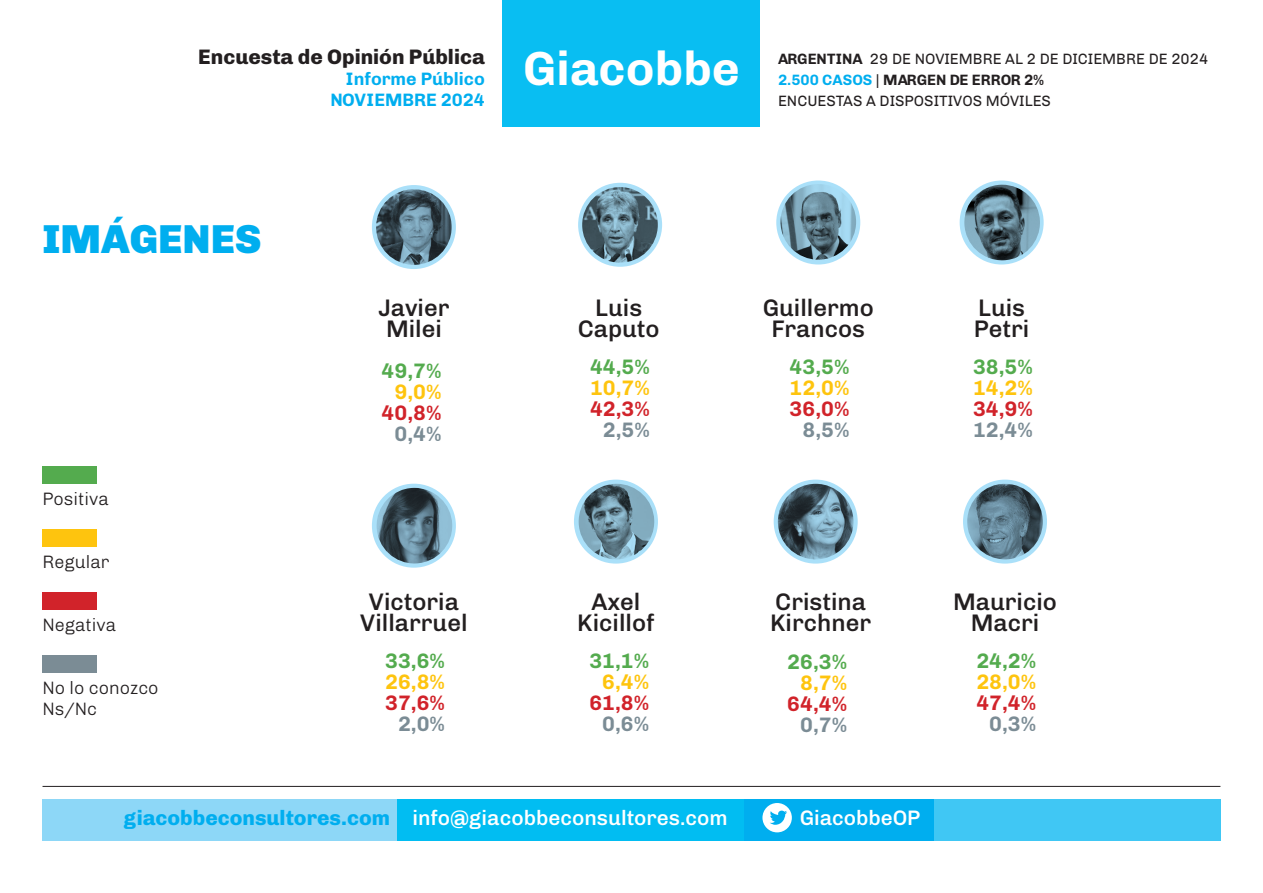
<style>
.page{position:relative;width:1263px;height:893px;background:#fff}
.page>*{position:absolute;margin:0;border:0;box-sizing:border-box;transform-origin:0 0}
.t1{font:700 48px "Chivo";color:#fff}
.t2{font:900 40.5px "Chivo";color:#00aeef}
.t3{font:500 24px "Chivo";color:#231f20}
.t4{font:500 21px "Chivo";color:#fff}
.t5{font:700 21px "Chivo";color:#54ab4e}
.t6{font:700 21px "Chivo";color:#d1232a}
.t7{font:700 21px "Chivo";color:#fec40e}
.t8{font:700 21px "Chivo";color:#7b8c95}
.t9{font:800 21px "Chivo";color:#231f20}
.t10{font:300 18px "Chivo";color:#231f20}
.t11{font:700 18px/21px "Chivo";color:#00aeef;text-align:right}
.t12{font:15px/21px "Chivo";color:#231f20}
.s1{font-weight:700}
.s2{font-weight:700;color:#00aeef}
.s3{font-weight:800;color:#00aeef}
</style>
<div class="page">
<div style="left:43px;top:799px;width:1177px;height:42px;background:#00aeef"></div>
<div style="left:43px;top:799px;width:358px;height:42px;background:#8dd7f7"></div>
<div style="left:934px;top:799px;width:286px;height:42px;background:#40c7f4"></div>
<div style="left:398px;top:799px;width:346px;height:42px;background:#01bdf2"></div>
<div style="left:762px;top:803px;width:30px;height:29px;background:#fff;border-radius:50%"></div>
<svg style="left:770px;top:811px;width:17px;height:14px"></svg>
<div style="left:503px;top:0;width:257px;height:127px;background:#09bef2"></div>
<hr style="left:43px;top:786px;width:1177px;height:1px;background:#231f20">
<div style="left:43px;top:467px;width:54px;height:17px;background:#54ab4e"></div>
<div style="left:43px;top:530px;width:54px;height:17px;background:#fec40e"></div>
<div style="left:43px;top:593px;width:54px;height:17px;background:#d1232a"></div>
<div style="left:43px;top:656px;width:54px;height:17px;background:#7b8c95"></div>
<div style="left:372px;top:185px;width:84px;height:84px;background:#aae0f9;border-radius:50%"></div>
<img style="left:376px;top:189px;width:76px;height:76px;border-radius:38px">
<svg style="left:774px;top:480px;width:84px;height:84px"></svg>
<img style="left:778px;top:484px;width:75px;height:75px;border-radius:38px">
<div style="left:574px;top:480px;width:84px;height:84px;background:#aae0f9;border-radius:50%"></div>
<img style="left:578px;top:484px;width:77px;height:76px">
<div style="left:963px;top:480px;width:84px;height:84px;background:#aae0f9;border-radius:50%"></div>
<img style="left:967px;top:484px;width:76px;height:76px">
<div style="left:776px;top:180px;width:84px;height:84px;background:#aae0f9;border-radius:50%"></div>
<img style="left:780px;top:184px;width:76px;height:76px;border-radius:38px">
<div style="left:578px;top:183px;width:84px;height:84px;background:#aae0f9;border-radius:50%"></div>
<img style="left:582px;top:187px;width:76px;height:76px;border-radius:38px">
<div style="left:372px;top:484px;width:84px;height:84px;background:#aae0f9;border-radius:50%"></div>
<img style="left:376px;top:488px;width:77px;height:76px">
<div style="left:960px;top:180px;width:84px;height:84px;background:#aae0f9;border-radius:50%"></div>
<img style="left:964px;top:185px;width:77px;height:76px">
<p class="t9" style="left:198px;top:40px;width:288px">Encuesta de Opinión Pública</p>
<p class="t11" style="left:330px;top:67px;width:156px">Informe Público<br>NOVIEMBRE 2024</p>
<h1 class="t1" style="left:523px;top:31px;width:218px">Giacobbe</h1>
<p class="t12" style="left:778px;top:47px;width:432px"><span class="s1">ARGENTINA</span> 29 DE NOVIEMBRE AL 2 DE DICIEMBRE DE 2024<br><span class="s2">2.500 CASOS</span> | <span class="s1">MARGEN DE ERROR 2%<br></span>ENCUESTAS A DISPOSITIVOS MÓVILES</p>
<p class="t2" style="left:43px;top:206px;width:220px">IMÁGENES</p>
<p class="t10" style="left:43px;top:485px;width:68px">Positiva</p>
<p class="t10" style="left:43px;top:548px;width:69px">Regular</p>
<p class="t10" style="left:43px;top:611px;width:75px">Negativa</p>
<p class="t10" style="left:43px;top:674px;width:118px">No lo conozco</p>
<p class="t10" style="left:43px;top:695px;width:56px">Ns/Nc</p>
<p class="t3" style="left:378px;top:289px;width:73px">Javier</p>
<p class="t3" style="left:386px;top:310px;width:57px">Milei</p>
<p class="t5" style="left:382px;top:354px;width:61px">49,7%</p>
<p class="t7" style="left:394px;top:375px;width:49px">9,0%</p>
<p class="t6" style="left:382px;top:396px;width:61px">40,8%</p>
<p class="t8" style="left:394px;top:417px;width:49px">0,4%</p>
<p class="t3" style="left:369px;top:583px;width:91px">Victoria</p>
<p class="t3" style="left:360px;top:604px;width:109px">Villarruel</p>
<p class="t5" style="left:385px;top:644px;width:61px">33,6%</p>
<p class="t7" style="left:385px;top:665px;width:61px">26,8%</p>
<p class="t6" style="left:385px;top:686px;width:61px">37,6%</p>
<p class="t8" style="left:398px;top:707px;width:49px">2,0%</p>
<p class="t3" style="left:595px;top:289px;width:48px">Luis</p>
<p class="t3" style="left:578px;top:310px;width:83px">Caputo</p>
<p class="t5" style="left:590px;top:350px;width:61px">44,5%</p>
<p class="t7" style="left:590px;top:371px;width:61px">10,7%</p>
<p class="t6" style="left:590px;top:392px;width:61px">42,3%</p>
<p class="t8" style="left:603px;top:413px;width:49px">2,5%</p>
<p class="t3" style="left:591px;top:583px;width:50px">Axel</p>
<p class="t3" style="left:577px;top:604px;width:79px">Kicillof</p>
<p class="t5" style="left:589px;top:644px;width:61px">31,1%</p>
<p class="t7" style="left:602px;top:665px;width:49px">6,4%</p>
<p class="t6" style="left:589px;top:686px;width:61px">61,8%</p>
<p class="t8" style="left:602px;top:707px;width:49px">0,6%</p>
<p class="t3" style="left:763px;top:289px;width:113px">Guillermo</p>
<p class="t3" style="left:771px;top:310px;width:95px">Francos</p>
<p class="t5" style="left:790px;top:350px;width:61px">43,5%</p>
<p class="t7" style="left:790px;top:371px;width:61px">12,0%</p>
<p class="t6" style="left:790px;top:392px;width:61px">36,0%</p>
<p class="t8" style="left:802px;top:413px;width:49px">8,5%</p>
<p class="t3" style="left:775px;top:583px;width:92px">Cristina</p>
<p class="t3" style="left:770px;top:604px;width:103px">Kirchner</p>
<p class="t5" style="left:787px;top:646px;width:61px">26,3%</p>
<p class="t7" style="left:800px;top:667px;width:49px">8,7%</p>
<p class="t6" style="left:787px;top:688px;width:61px">64,4%</p>
<p class="t8" style="left:800px;top:709px;width:49px">0,7%</p>
<p class="t3" style="left:978px;top:289px;width:48px">Luis</p>
<p class="t3" style="left:974px;top:310px;width:57px">Petri</p>
<p class="t5" style="left:973px;top:350px;width:61px">38,5%</p>
<p class="t7" style="left:973px;top:371px;width:61px">14,2%</p>
<p class="t6" style="left:973px;top:392px;width:61px">34,9%</p>
<p class="t8" style="left:973px;top:413px;width:61px">12,4%</p>
<p class="t3" style="left:953px;top:583px;width:105px">Mauricio</p>
<p class="t3" style="left:971px;top:604px;width:70px">Macri</p>
<p class="t5" style="left:976px;top:644px;width:61px">24,2%</p>
<p class="t7" style="left:976px;top:665px;width:61px">28,0%</p>
<p class="t6" style="left:976px;top:686px;width:61px">47,4%</p>
<p class="t8" style="left:989px;top:707px;width:49px">0,3%</p>
<p class="t4" style="left:124px;top:801px;width:605px"><span class="s3">giacobbeconsultores.com</span> info@giacobbeconsultores.com</p>
<p class="t4" style="left:800px;top:801px;width:122px">GiacobbeOP</p>
</div>
